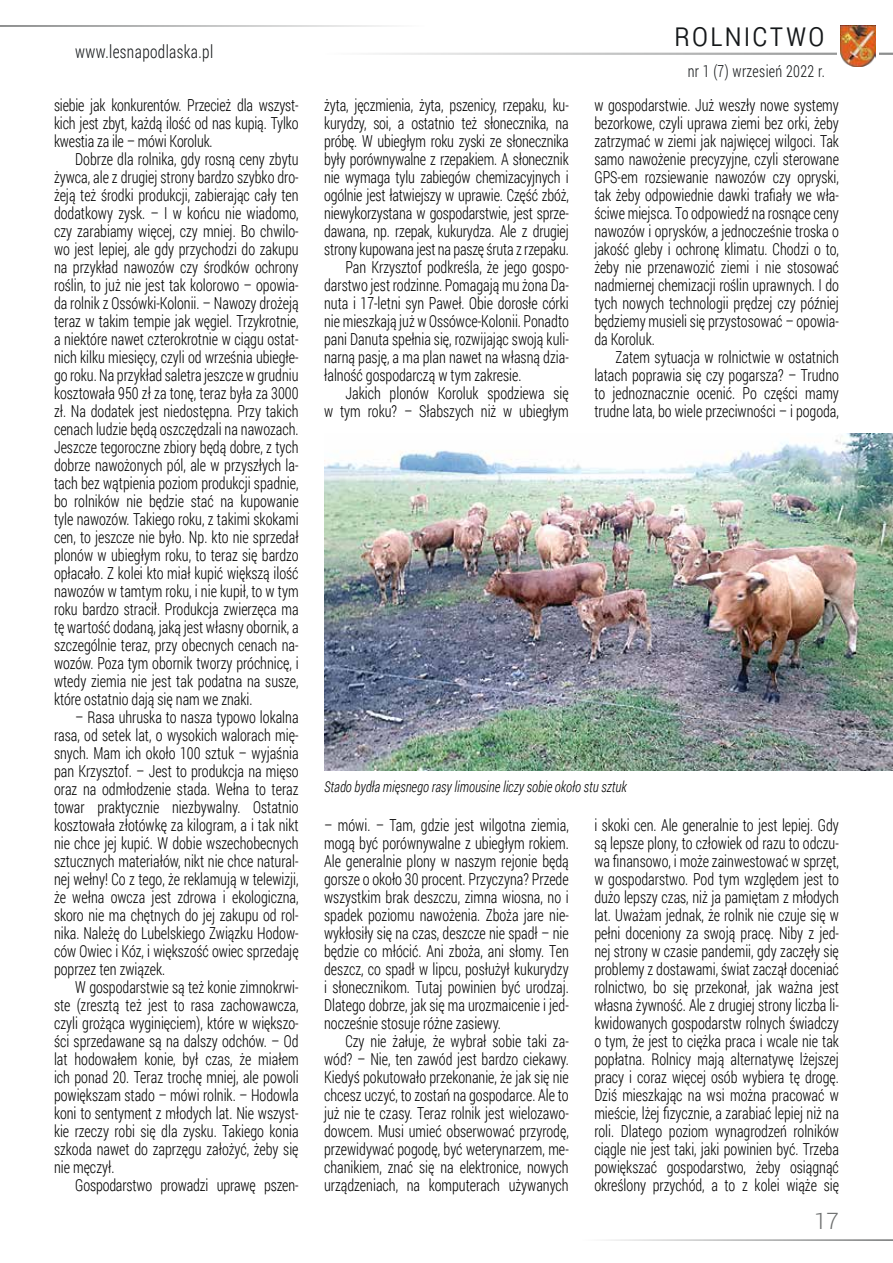
<style>
.page{position:relative;width:893px;height:1263px;background:#fff}
.page>*{position:absolute;margin:0;border:0;box-sizing:border-box;transform-origin:0 0}
.t1{font:300 33px "Roboto Condensed";color:#15181a}
.t2{font:300 22.5px "Roboto";color:#6b6d6d}
.t3{font:300 18px "Roboto Condensed";letter-spacing:.025em;color:#15181a;scale:.87 1}
.t4{font:300 16.5px/18px "Roboto Condensed";color:#000;text-align:justify;scale:.87 1}
.t5{font:300 16.5px "Roboto Condensed";letter-spacing:.025em;color:#15181a;scale:.87 1}
.t6{font:italic 300 15px "Roboto Condensed";color:#000;scale:.87 1}
</style>
<div class="page">
<hr style="left:582px;top:1239px;width:311px;height:2px;background:#6b6d6d">
<hr style="left:0;top:25px;width:425px;height:2px;background:#6b6d6d">
<hr style="left:324px;top:53px;width:569px;height:1px;background:#6b6d6d">
<hr style="left:324px;top:54px;width:569px;height:1px;background:#6b6d6d">
<svg style="left:837px;top:47px;width:42px;height:9px"></svg>
<img style="left:841px;top:26px;width:34px;height:40px">
<img style="left:324px;top:434px;width:569px;height:336px">
<p class="t3" style="left:75px;top:39px;width:160px">www.lesnapodlaska.pl</p>
<p class="t4" style="left:54px;top:95px;width:283px">siebie jak konkurentów. Przecież dla wszyst&shy;kich jest zbyt, każdą ilość od nas kupią. Tylko kwestia za ile – mówi Koroluk.</p>
<p class="t4" style="left:54px;top:149px;width:283px;text-indent:21px">Dobrze dla rolnika, gdy rosną ceny zbytu żywca, ale z drugiej strony bardzo szybko dro&shy;żeją też środki produkcji, zabierając cały ten dodatkowy zysk. – I w końcu nie wiadomo, czy zarabiamy więcej, czy mniej. Bo chwilo&shy;wo jest lepiej, ale gdy przychodzi do zakupu na przykład nawozów czy środków ochrony roślin, to już nie jest tak kolorowo – opowia&shy;da rolnik z Ossówki-Kolonii. – Nawozy drożeją teraz w takim tempie jak węgiel. Trzykrotnie, a niektóre nawet czterokrotnie w ciągu ostat&shy;nich kilku miesięcy, czyli od września ubiegłe&shy;go roku. Na przykład saletra jeszcze w grudniu kosztowała 950 zł za tonę, teraz była za 3000 zł. Na dodatek jest niedostępna. Przy takich cenach ludzie będą oszczędzali na nawozach.<br>Jeszcze tegoroczne zbiory będą dobre, z tych dobrze nawożonych pól, ale w przyszłych la&shy;tach bez wątpienia poziom produkcji spadnie, bo rolników nie będzie stać na kupowanie tyle nawozów. Takiego roku, z takimi skokami cen, to jeszcze nie było. Np. kto nie sprzedał plonów w ubiegłym roku, to teraz się bardzo opłacało. Z kolei kto miał kupić większą ilość nawozów w tamtym roku, i nie kupił, to w tym roku bardzo stracił. Produkcja zwierzęca ma tę wartość dodaną, jaką jest własny obornik, a szczególnie teraz, przy obecnych cenach na&shy;wozów. Poza tym obornik tworzy próchnicę, i wtedy ziemia nie jest tak podatna na susze, które ostatnio dają się nam we znaki.</p>
<p class="t4" style="left:54px;top:707px;width:283px;text-indent:21px">– Rasa uhruska to nasza typowo lokalna rasa, od setek lat, o wysokich walorach mię&shy;snych. Mam ich około 100 sztuk – wyjaśnia pan Krzysztof. – Jest to produkcja na mięso oraz na odmłodzenie stada. Wełna to teraz towar praktycznie niezbywalny. Ostatnio kosztowała złotówkę za kilogram, a i tak nikt nie chce jej kupić. W dobie wszechobecnych sztucznych materiałów, nikt nie chce natural&shy;nej wełny! Co z tego, że reklamują w telewizji, że wełna owcza jest zdrowa i ekologiczna, skoro nie ma chętnych do jej zakupu od rol&shy;nika. Należę do Lubelskiego Związku Hodow&shy;ców Owiec i Kóz, i większość owiec sprzedaję poprzez ten związek.</p>
<p class="t4" style="left:54px;top:977px;width:283px;text-indent:21px">W gospodarstwie są też konie zimnokrwi&shy;ste (zresztą też jest to rasa zachowawcza, czyli grożąca wyginięciem), które w większo&shy;ści sprzedawane są na dalszy odchów. – Od lat hodowałem konie, był czas, że miałem ich ponad 20. Teraz trochę mniej, ale powoli powiększam stado – mówi rolnik. – Hodowla koni to sentyment z młodych lat. Nie wszyst&shy;kie rzeczy robi się dla zysku. Takiego konia szkoda nawet do zaprzęgu założyć, żeby się nie męczył.</p>
<p class="t4" style="left:75px;top:1175px;width:258px">Gospodarstwo prowadzi uprawę pszen-</p>
<h1 class="t1" style="left:674px;top:11px;width:149px">rolnictwo</h1>
<p class="t4" style="left:324px;top:95px;width:283px">żyta, jęczmienia, żyta, pszenicy, rzepaku, ku-</p>
<p class="t4" style="left:324px;top:113px;width:283px">kurydzy, soi, a ostatnio też słonecznika, na</p>
<p class="t4" style="left:324px;top:131px;width:283px">próbę. W ubiegłym roku zyski ze słonecznika</p>
<p class="t4" style="left:324px;top:149px;width:283px">były porównywalne z rzepakiem. A słonecznik</p>
<p class="t4" style="left:324px;top:167px;width:283px">nie wymaga tylu zabiegów chemizacyjnych i</p>
<p class="t4" style="left:324px;top:185px;width:283px">ogólnie jest łatwiejszy w uprawie. Część zbóż,</p>
<p class="t4" style="left:324px;top:203px;width:283px">niewykorzystana w gospodarstwie, jest sprze-</p>
<p class="t4" style="left:324px;top:221px;width:283px">dawana, np. rzepak, kukurydza. Ale z drugiej</p>
<p class="t4" style="left:324px;top:239px;width:283px">strony kupowana jest na paszę śruta z rzepaku.</p>
<p class="t4" style="left:345px;top:257px;width:258px">Pan Krzysztof podkreśla, że jego gospo-</p>
<p class="t4" style="left:324px;top:275px;width:283px">darstwo jest rodzinne. Pomagają mu żona Da-</p>
<p class="t4" style="left:324px;top:293px;width:283px">nuta i 17-letni syn Paweł. Obie dorosłe córki</p>
<p class="t4" style="left:324px;top:311px;width:283px">nie mieszkają już w Ossówce-Kolonii. Ponadto</p>
<p class="t4" style="left:324px;top:329px;width:283px">pani Danuta spełnia się, rozwijając swoją kuli-</p>
<p class="t4" style="left:324px;top:347px;width:283px">narną pasję, a ma plan nawet na własną dzia-</p>
<p class="t4" style="left:324px;top:365px;width:228px">łalność gospodarczą w tym zakresie.</p>
<p class="t4" style="left:345px;top:383px;width:258px">Jakich plonów Koroluk spodziewa się</p>
<p class="t4" style="left:324px;top:401px;width:283px">w tym roku? – Słabszych niż w ubiegłym</p>
<p class="t5" style="left:688px;top:59px;width:159px">nr 1 (7) wrzesień 2022 r.</p>
<p class="t4" style="left:594px;top:95px;width:283px">w gospodarstwie. Już weszły nowe systemy bezorkowe, czyli uprawa ziemi bez orki, żeby zatrzymać w ziemi jak najwięcej wilgoci. Tak samo nawożenie precyzyjne, czyli sterowane GPS-em rozsiewanie nawozów czy opryski, tak żeby odpowiednie dawki trafiały we wła&shy;ściwe miejsca. To odpowiedź na rosnące ceny nawozów i oprysków, a jednocześnie troska o jakość gleby i ochronę klimatu. Chodzi o to, żeby nie przenawozić ziemi i nie stosować nadmiernej chemizacji roślin uprawnych. I do tych nowych technologii prędzej czy później będziemy musieli się przystosować – opowia&shy;da Koroluk.</p>
<p class="t4" style="left:594px;top:347px;width:283px;text-indent:21px">Zatem sytuacja w rolnictwie w ostatnich latach poprawia się czy pogarsza? – Trudno to jednoznacznie ocenić. Po części mamy trudne lata, bo wiele przeciwności – i pogoda,</p>
<p class="t6" style="left:324px;top:776px;width:349px">Stado bydła mięsnego rasy limousine liczy sobie około stu sztuk</p>
<p class="t4" style="left:324px;top:815px;width:283px">– mówi. – Tam, gdzie jest wilgotna ziemia, mogą być porównywalne z ubiegłym rokiem.<br>Ale generalnie plony w naszym rejonie będą gorsze o około 30 procent. Przyczyna? Przede wszystkim brak deszczu, zimna wiosna, no i spadek poziomu nawożenia. Zboża jare nie&shy;wykłosiły się na czas, deszcze nie spadł – nie będzie co młócić. Ani zboża, ani słomy. Ten deszcz, co spadł w lipcu, posłużył kukurydzy i słonecznikom. Tutaj powinien być urodzaj.<br>Dlatego dobrze, jak się ma urozmaicenie i jed&shy;nocześnie stosuje różne zasiewy.</p>
<p class="t4" style="left:324px;top:1031px;width:283px;text-indent:21px">Czy nie żałuje, że wybrał sobie taki za&shy;wód? – Nie, ten zawód jest bardzo ciekawy.<br>Kiedyś pokutowało przekonanie, że jak się nie chcesz uczyć, to zostań na gospodarce. Ale to już nie te czasy. Teraz rolnik jest wielozawo&shy;dowcem. Musi umieć obserwować przyrodę, przewidywać pogodę, być weterynarzem, me&shy;chanikiem, znać się na elektronice, nowych urządzeniach, na komputerach używanych</p>
<p class="t4" style="left:594px;top:815px;width:283px">i skoki cen. Ale generalnie to jest lepiej. Gdy są lepsze plony, to człowiek od razu to odczu&shy;wa finansowo, i może zainwestować w sprzęt, w gospodarstwo. Pod tym względem jest to dużo lepszy czas, niż ja pamiętam z młodych lat. Uważam jednak, że rolnik nie czuje się w pełni doceniony za swoją pracę. Niby z jed&shy;nej strony w czasie pandemii, gdy zaczęły się problemy z dostawami, świat zaczął doceniać rolnictwo, bo się przekonał, jak ważna jest własna żywność. Ale z drugiej strony liczba li&shy;kwidowanych gospodarstw rolnych świadczy o tym, że jest to ciężka praca i wcale nie tak popłatna. Rolnicy mają alternatywę lżejszej pracy i coraz więcej osób wybiera tę drogę.<br>Dziś mieszkając na wsi można pracować w mieście, lżej fizycznie, a zarabiać lepiej niż na roli. Dlatego poziom wynagrodzeń rolników ciągle nie jest taki, jaki powinien być. Trzeba powiększać gospodarstwo, żeby osiągnąć określony przychód, a to z kolei wiąże się</p>
<h2 class="t2" style="left:814px;top:1205px;width:26px">17</h2>
</div>
